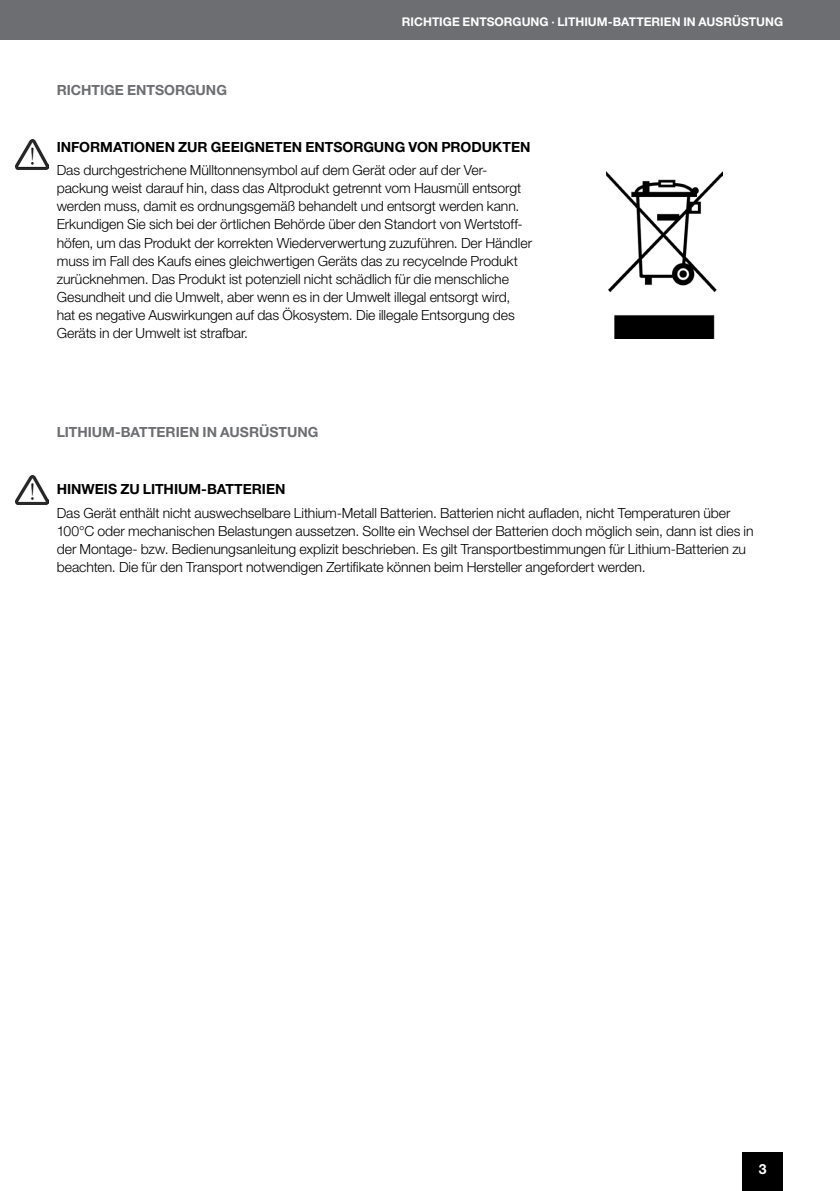
<style>
.page{position:relative;width:840px;height:1191px;background:#fff}
.page>*{position:absolute;margin:0;border:0;box-sizing:border-box;transform-origin:0 0}
.t1{font:300 14px/18px "Helvetica Neue LT Std";letter-spacing:-.005em;color:#000}
.t2{font:700 14px "Helvetica Neue LT Std";color:#000}
.t3{font:700 14px "Helvetica Neue LT Std";color:#6d6e71}
.t4{font:700 14px "Helvetica Neue LT Std";color:#fff}
.t5{font:700 12px "Helvetica Neue LT Std";letter-spacing:.005em;color:#fff}
</style>
<div class="page">
<div style="left:742px;top:1152px;width:40px;height:39px;background:#000"></div>
<div style="left:0;top:0;width:839px;height:40px;background:#6d6e71"></div>
<img style="left:16px;top:140px;width:33px;height:29px">
<img style="left:606px;top:171px;width:116px;height:167px">
<img style="left:16px;top:475px;width:33px;height:30px">
<p class="t3" style="left:57px;top:81px;width:172px">RICHTIGE ENTSORGUNG</p>
<p class="t5" style="left:401px;top:14px;width:382px">RICHTIGE ENTSORGUNG · LITHIUM-BATTERIEN IN AUSRÜSTUNG</p>
<p class="t2" style="left:57px;top:138px;width:475px">INFORMATIONEN ZUR GEEIGNETEN ENTSORGUNG VON PRODUKTEN</p>
<p class="t1" style="left:57px;top:161px;width:476px">Das durchgestrichene Mülltonnensymbol auf dem Gerät oder auf der Ver&shy;packung weist darauf hin, dass das Altprodukt getrennt vom Hausmüll entsorgt werden muss, damit es ordnungsgemäß behandelt und entsorgt werden kann.<br>Erkundigen Sie sich bei der örtlichen Behörde über den Standort von Wertstoff&shy;höfen, um das Produkt der korrekten Wiederverwertung zuzuführen. Der Händler muss im Fall des Kaufs eines gleichwertigen Geräts das zu recycelnde Produkt zurücknehmen. Das Produkt ist potenziell nicht schädlich für die menschliche Gesundheit und die Umwelt, aber wenn es in der Umwelt illegal entsorgt wird, hat es negative Auswirkungen auf das Ökosystem. Die illegale Entsorgung des Geräts in der Umwelt ist strafbar.</p>
<p class="t3" style="left:57px;top:423px;width:263px">LITHIUM-BATTERIEN IN AUSRÜSTUNG</p>
<p class="t2" style="left:57px;top:480px;width:230px">HINWEIS ZU LITHIUM-BATTERIEN</p>
<p class="t1" style="left:57px;top:504px;width:698px">Das Gerät enthält nicht auswechselbare Lithium-Metall Batterien. Batterien nicht aufladen, nicht Temperaturen über 100°C oder mechanischen Belastungen aussetzen. Sollte ein Wechsel der Batterien doch möglich sein, dann ist dies in der Montage- bzw. Bedienungsanleitung explizit beschrieben. Es gilt Transportbestimmungen für Lithium-Batterien zu beachten. Die für den Transport notwendigen Zertifikate können beim Hersteller angefordert werden.</p>
<p class="t4" style="left:758px;top:1160px;width:9px">3</p>
</div>
